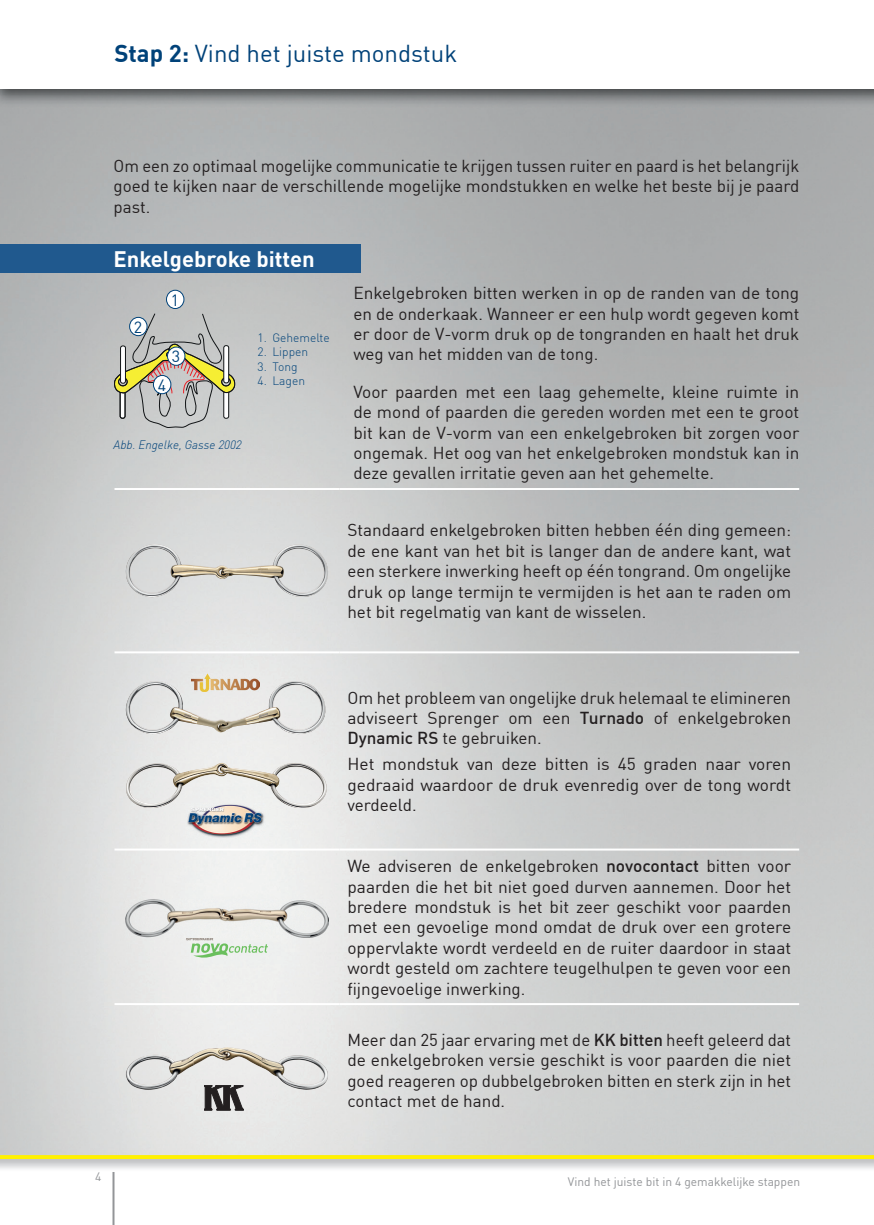
<style>
.page{position:relative;width:874px;height:1225px;background:#fff}
.page>*{position:absolute;margin:0;border:0;box-sizing:border-box;transform-origin:0 0}
.t1{font:24px "DIN Pro";color:#004279}
.t2{font:700 22px "DIN Pro";color:#fff}
.t3{font:17px/20.4px "DIN Pro";color:#231f20;text-align:justify}
.t4{font:16px "DIN Pro";color:#004279}
.t5{font:12px "DIN Pro";color:#939598}
.t6{font:300 12px "DIN Pro";color:#004279}
.t7{font:italic 300 12px "DIN Pro";color:#004279}
.s1{font-weight:700}
.s2{font-weight:500}
</style>
<div class="page">
<hr style="left:112px;top:1172px;width:2px;height:53px;background:#939598">
<svg style="left:0;top:1155px;width:873px;height:4px;background:#fdf005"></svg>
<img style="left:0;top:107px;width:873px;height:1048px">
<img style="left:0;top:89px;width:873px;height:18px">
<div style="left:0;top:245px;width:360px;height:28px;background:#20598e"></div>
<svg style="left:114px;top:314px;width:121px;height:114px;background:#bbb9a8"></svg>
<div style="left:120px;top:346px;width:6px;height:37px;background:#fff;border-radius:2px"></div>
<div style="left:120px;top:346px;width:6px;height:37px;border:1px solid #111416;border-radius:2px"></div>
<div style="left:224px;top:345px;width:5px;height:38px;background:#fff;border-radius:2px"></div>
<div style="left:223px;top:345px;width:6px;height:38px;border:1px solid #111416;border-radius:2px"></div>
<div style="left:166px;top:290px;width:18px;height:18px;background:#fff;border-radius:50%"></div>
<div style="left:166px;top:290px;width:18px;height:19px;border:1px solid #004279;border-radius:50%"></div>
<div style="left:129px;top:317px;width:18px;height:19px;background:#fff;border-radius:50%"></div>
<div style="left:129px;top:317px;width:18px;height:19px;border:1px solid #004279;border-radius:50%"></div>
<div style="left:167px;top:347px;width:18px;height:18px;background:#fff;border-radius:50%"></div>
<div style="left:167px;top:346px;width:18px;height:20px;border:1px solid #004279;border-radius:50%"></div>
<div style="left:153px;top:375px;width:18px;height:19px;background:#fff;border-radius:50%"></div>
<div style="left:153px;top:375px;width:18px;height:19px;border:1px solid #004279;border-radius:50%"></div>
<hr style="left:114px;top:488px;width:225px;height:2px;background:#fff">
<hr style="left:339px;top:488px;width:459px;height:2px;background:#fff">
<hr style="left:114px;top:651px;width:225px;height:2px;background:#fff">
<hr style="left:339px;top:651px;width:459px;height:2px;background:#fff">
<hr style="left:114px;top:848px;width:225px;height:2px;background:#fff">
<hr style="left:339px;top:848px;width:459px;height:2px;background:#fff">
<hr style="left:114px;top:1003px;width:225px;height:2px;background:#fff">
<hr style="left:339px;top:1003px;width:459px;height:2px;background:#fff">
<img style="left:126px;top:544px;width:26px;height:23px">
<img style="left:193px;top:565px;width:67px;height:14px">
<img style="left:260px;top:544px;width:68px;height:53px">
<img style="left:126px;top:681px;width:66px;height:53px">
<img style="left:192px;top:712px;width:67px;height:20px">
<img style="left:259px;top:681px;width:66px;height:53px">
<img style="left:192px;top:673px;width:67px;height:18px">
<img style="left:126px;top:763px;width:200px;height:45px">
<img style="left:186px;top:804px;width:79px;height:34px">
<svg style="left:186px;top:937px;width:82px;height:20px"></svg>
<img style="left:126px;top:899px;width:202px;height:38px">
<img style="left:126px;top:1054px;width:67px;height:35px">
<img style="left:193px;top:1047px;width:69px;height:20px">
<img style="left:261px;top:1055px;width:67px;height:34px">
<svg style="left:204px;top:1085px;width:40px;height:25px"></svg>
<h1 class="t1" style="left:114px;top:35px;width:344px"><span class="s1">Stap 2:</span> Vind het juiste mondstuk</h1>
<p class="t3" style="left:113px;top:154px;width:687px">Om een zo optimaal mogelijke communicatie te krijgen tussen ruiter en paard is het belangrijk goed te kijken naar de verschillende mogelijke mondstukken en welke het beste bij je paard past.</p>
<p class="t2" style="left:113px;top:242px;width:203px">Enkelgebroke bitten</p>
<p class="t3" style="left:353px;top:282px;width:447px">Enkelgebroken bitten werken in op de randen van de tong en de onderkaak. Wanneer er een hulp wordt gegeven komt er door de V-vorm druk op de tongranden en haalt het druk weg van het midden van de tong.</p>
<p class="t3" style="left:353px;top:380px;width:447px">Voor paarden met een laag gehemelte, kleine ruimte in de mond of paarden die gereden worden met een te groot bit kan de V-vorm van een enkelgebroken bit zorgen voor ongemak. Het oog van het enkelgebroken mondstuk kan in deze gevallen irritatie geven aan het gehemelte.</p>
<p class="t4" style="left:171px;top:287px;width:10px">1</p>
<p class="t4" style="left:134px;top:315px;width:10px">2</p>
<p class="t6" style="left:257px;top:328px;width:74px">1. Gehemelte</p>
<p class="t6" style="left:257px;top:343px;width:52px">2. Lippen</p>
<p class="t6" style="left:257px;top:357px;width:41px">3. Tong</p>
<p class="t6" style="left:257px;top:372px;width:49px">4. Lagen</p>
<p class="t4" style="left:172px;top:344px;width:10px">3</p>
<p class="t4" style="left:158px;top:373px;width:10px">4</p>
<p class="t7" style="left:113px;top:436px;width:130px">Abb. Engelke, Gasse 2002</p>
<p class="t3" style="left:347px;top:519px;width:445px">Standaard enkelgebroken bitten hebben één ding gemeen: de ene kant van het bit is langer dan de andere kant, wat een sterkere inwerking heeft op één tongrand. Om ongelijke druk op lange termijn te vermijden is het aan te raden om het bit regelmatig van kant de wisselen.</p>
<p class="t5" style="left:95px;top:1167px;width:8px">4</p>
<p class="t3" style="left:347px;top:686px;width:445px">Om het probleem van ongelijke druk helemaal te elimineren adviseert Sprenger om een <span class="s2">Turnado</span> of enkelgebroken <span class="s2">Dynamic RS</span> te gebruiken.</p>
<p class="t3" style="left:347px;top:753px;width:445px">Het mondstuk van deze bitten is 45 graden naar voren gedraaid waardoor de druk evenredig over de tong wordt verdeeld.</p>
<p class="t3" style="left:347px;top:854px;width:445px">We adviseren de enkelgebroken <span class="s2">novocontact</span> bitten voor paarden die het bit niet goed durven aannemen. Door het bredere mondstuk is het bit zeer geschikt voor paarden met een gevoelige mond omdat de druk over een grotere oppervlakte wordt verdeeld en de ruiter daardoor in staat wordt gesteld om zachtere teugelhulpen te geven voor een fijngevoelige inwerking.</p>
<p class="t3" style="left:347px;top:1028px;width:445px">Meer dan 25 jaar ervaring met de <span class="s2">KK bitten</span> heeft geleerd dat de enkelgebroken versie geschikt is voor paarden die niet goed reageren op dubbelgebroken bitten en sterk zijn in het contact met de hand.</p>
<p class="t5" style="left:567px;top:1172px;width:234px">Vind het juiste bit in 4 gemakkelijke stappen</p>
</div>
